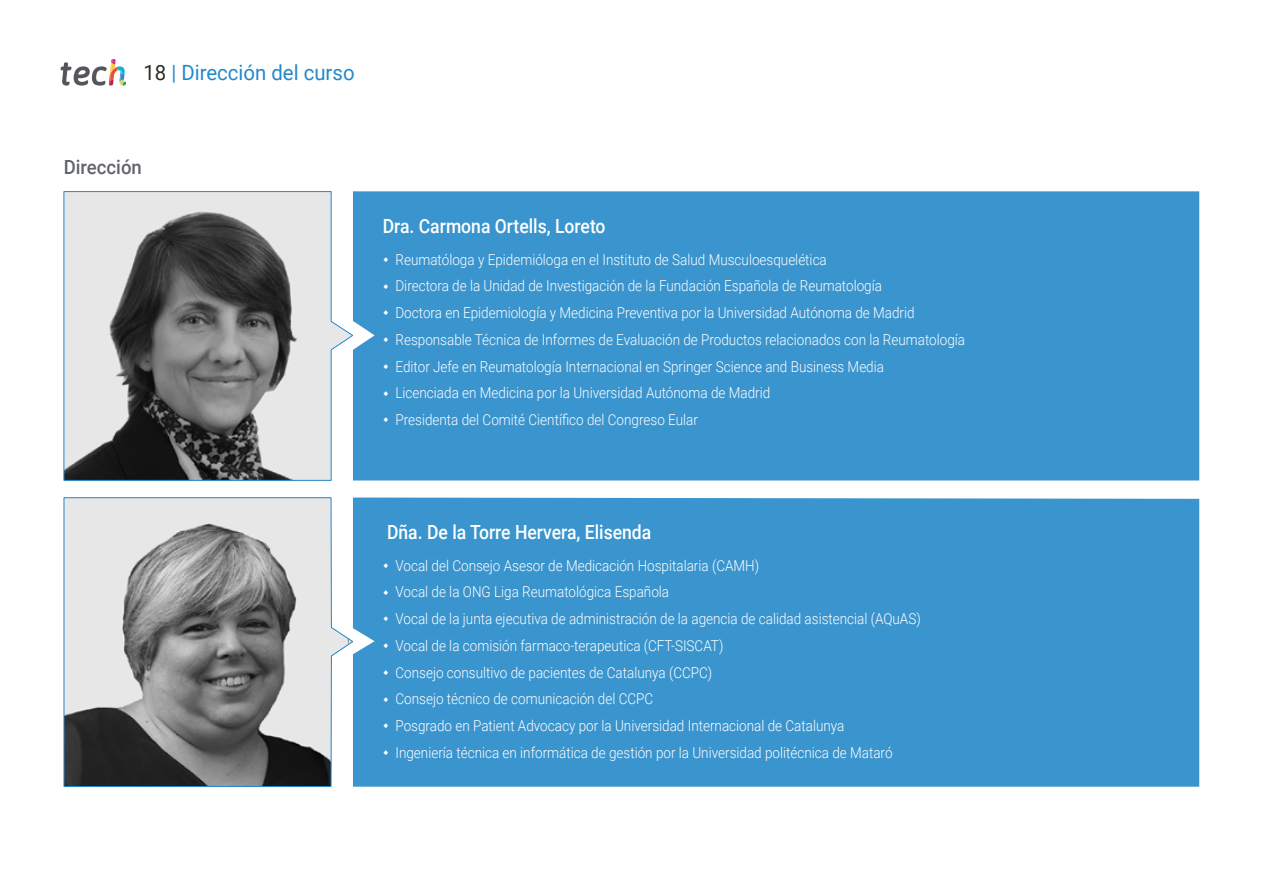
<style>
.page{position:relative;width:1263px;height:893px;background:#fff}
.page>*{position:absolute;margin:0;border:0;box-sizing:border-box;transform-origin:0 0}
.t1{font:21px "Roboto";color:#2488c9}
.t2{font:500 19.5px "Roboto";color:#fff;scale:.9 1}
.t3{font:500 19.5px "Roboto";color:#61646a;scale:.95 1}
.t4{font:300 15px/26.7px "Roboto";color:#fff;scale:.9 1}
.s1{color:#312e20}
</style>
<div class="page">
<svg style="left:61px;top:59px;width:65px;height:27px"></svg>
<div style="left:353px;top:191px;width:846px;height:289px;background:#3a94ce"></div>
<svg style="left:64px;top:191px;width:289px;height:290px;background:#9a9b9c"></svg>
<div style="left:353px;top:497px;width:846px;height:290px;background:#3a94ce"></div>
<svg style="left:64px;top:497px;width:289px;height:290px;background:#a2a3a4"></svg>
<svg style="left:384px;top:257px;width:4px;height:5px"></svg>
<svg style="left:384px;top:284px;width:4px;height:5px"></svg>
<svg style="left:384px;top:310px;width:4px;height:5px"></svg>
<svg style="left:384px;top:337px;width:4px;height:5px"></svg>
<svg style="left:384px;top:364px;width:4px;height:5px"></svg>
<svg style="left:384px;top:391px;width:4px;height:5px"></svg>
<svg style="left:384px;top:417px;width:4px;height:5px"></svg>
<svg style="left:384px;top:563px;width:4px;height:5px"></svg>
<svg style="left:384px;top:590px;width:4px;height:5px"></svg>
<svg style="left:384px;top:616px;width:4px;height:5px"></svg>
<svg style="left:384px;top:643px;width:4px;height:5px"></svg>
<svg style="left:384px;top:670px;width:4px;height:5px"></svg>
<svg style="left:384px;top:697px;width:4px;height:5px"></svg>
<svg style="left:384px;top:723px;width:4px;height:6px"></svg>
<svg style="left:384px;top:750px;width:4px;height:5px"></svg>
<h1 class="t1" style="left:144px;top:57px;width:213px"><span class="s1">18</span> | Dirección del curso</h1>
<h2 class="t3" style="left:64px;top:154px;width:84px">Dirección</h2>
<h2 class="t2" style="left:383px;top:212px;width:249px">Dra. Carmona Ortells, Loreto</h2>
<p class="t4" style="left:395px;top:245px;width:634px">Reumatóloga y Epidemióloga en el Instituto de Salud Musculoesquelética<br>Directora de la Unidad de Investigación de la Fundación Española de Reumatología<br>Doctora en Epidemiología y Medicina Preventiva por la Universidad Autónoma de Madrid Responsable Técnica de Informes de Evaluación de Productos relacionados con la Reumatología Editor Jefe en Reumatología Internacional en Springer Science and Business Media<br>Licenciada en Medicina por la Universidad Autónoma de Madrid<br>Presidenta del Comité Científico del Congreso Eular</p>
<h2 class="t2" style="left:387px;top:518px;width:295px">Dña. De la Torre Hervera, Elisenda</h2>
<p class="t4" style="left:395px;top:551px;width:585px">Vocal del Consejo Asesor de Medicación Hospitalaria (CAMH)<br>Vocal de la ONG Liga Reumatológica Española<br>Vocal de la junta ejecutiva de administración de la agencia de calidad asistencial (AQuAS)<br>Vocal de la comisión farmaco-terapeutica (CFT-SISCAT)<br>Consejo consultivo de pacientes de Catalunya (CCPC)<br>Consejo técnico de comunicación del CCPC<br>Posgrado en Patient Advocacy por la Universidad Internacional de Catalunya<br>Ingeniería técnica en informática de gestión por la Universidad politécnica de Mataró</p>
</div>
